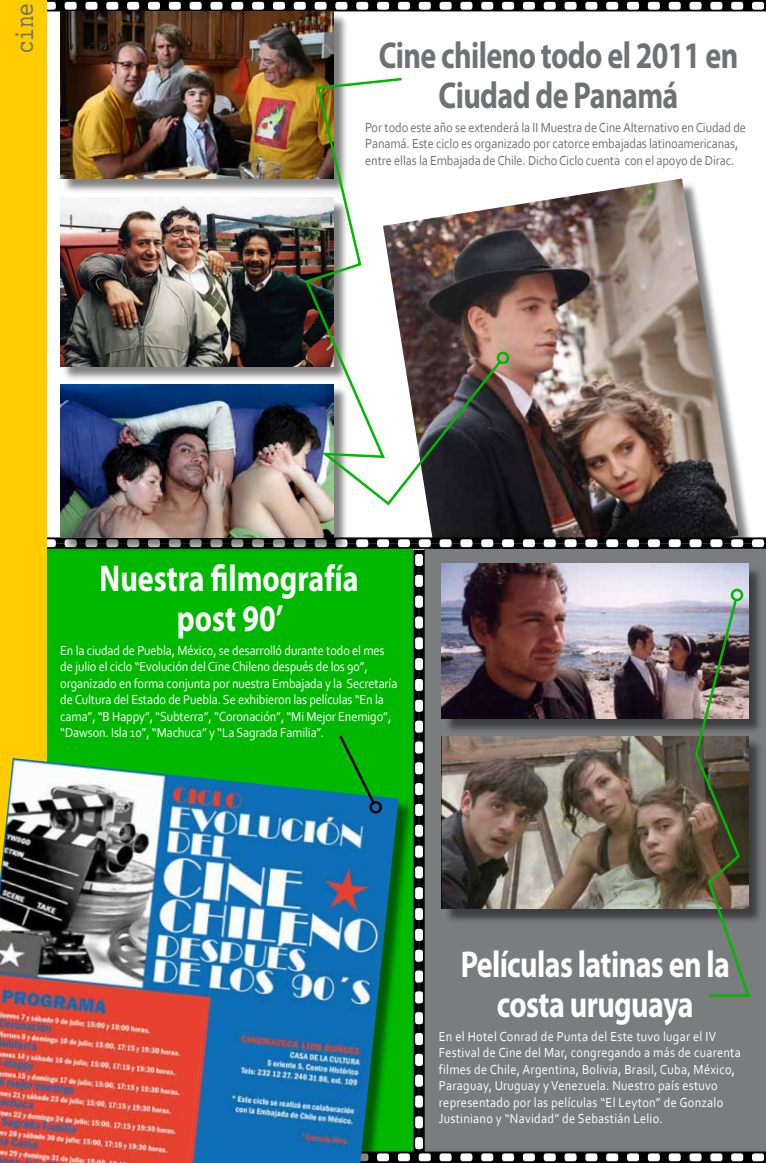
<style>
.page{position:relative;width:766px;height:1163px;background:#fff}
.page>*{position:absolute;margin:0;border:0;box-sizing:border-box;transform-origin:0 0}
.t1{font:700 37.5px/40px "Myriad Pro";letter-spacing:-.02em;color:#707172;text-align:center;scale:.8 1}
.t2{font:700 37.5px/40px "Myriad Pro";letter-spacing:-.02em;color:#fff;text-align:center;scale:.8 1}
.t3{font:700 37.5px/40px "Myriad Pro";color:#fff;text-align:center;scale:.8 1}
.t4{font:26.38px "Courier";color:#707172;scale:.8 1}
.t5{font:13.75px/16.5px "Corbel";letter-spacing:-.01em;color:#fff;scale:.9 1}
.t6{font:13.75px/16.5px "Corbel";letter-spacing:.02em;color:#fff;scale:.9 1}
.t7{font:13.75px/16.5px "Corbel";letter-spacing:-.01em;color:#707172;scale:.9 1}
</style>
<div class="page">
<svg style="left:46px;top:0;width:719px;height:11px;background:#070707"></svg>
<div style="left:252px;top:2px;width:12px;height:8px;background:#fff;border-radius:2px"></div>
<div style="left:273px;top:2px;width:12px;height:8px;background:#fff;border-radius:2px"></div>
<div style="left:314px;top:2px;width:12px;height:8px;background:#fff;border-radius:2px"></div>
<div style="left:377px;top:2px;width:12px;height:8px;background:#fff;border-radius:2px"></div>
<div style="left:294px;top:2px;width:12px;height:8px;background:#fff;border-radius:2px"></div>
<div style="left:335px;top:2px;width:12px;height:8px;background:#fff;border-radius:2px"></div>
<div style="left:398px;top:2px;width:12px;height:8px;background:#fff;border-radius:2px"></div>
<div style="left:356px;top:2px;width:12px;height:8px;background:#fff;border-radius:2px"></div>
<div style="left:418px;top:2px;width:12px;height:8px;background:#fff;border-radius:2px"></div>
<div style="left:439px;top:2px;width:12px;height:8px;background:#fff;border-radius:2px"></div>
<div style="left:460px;top:2px;width:12px;height:8px;background:#fff;border-radius:2px"></div>
<div style="left:481px;top:2px;width:12px;height:8px;background:#fff;border-radius:2px"></div>
<div style="left:502px;top:2px;width:12px;height:8px;background:#fff;border-radius:2px"></div>
<div style="left:522px;top:2px;width:12px;height:8px;background:#fff;border-radius:2px"></div>
<div style="left:543px;top:2px;width:12px;height:8px;background:#fff;border-radius:2px"></div>
<div style="left:564px;top:2px;width:12px;height:8px;background:#fff;border-radius:2px"></div>
<div style="left:585px;top:2px;width:12px;height:8px;background:#fff;border-radius:2px"></div>
<div style="left:606px;top:2px;width:12px;height:8px;background:#fff;border-radius:2px"></div>
<div style="left:627px;top:2px;width:12px;height:8px;background:#fff;border-radius:2px"></div>
<div style="left:647px;top:2px;width:12px;height:8px;background:#fff;border-radius:2px"></div>
<div style="left:668px;top:2px;width:12px;height:8px;background:#fff;border-radius:2px"></div>
<div style="left:689px;top:2px;width:12px;height:8px;background:#fff;border-radius:2px"></div>
<div style="left:710px;top:2px;width:12px;height:8px;background:#fff;border-radius:2px"></div>
<div style="left:731px;top:2px;width:12px;height:8px;background:#fff;border-radius:2px"></div>
<div style="left:751px;top:2px;width:12px;height:8px;background:#fff;border-radius:2px"></div>
<div style="left:44px;top:2px;width:12px;height:8px;background:#fff;border-radius:2px"></div>
<div style="left:65px;top:2px;width:12px;height:8px;background:#fff;border-radius:2px"></div>
<div style="left:85px;top:2px;width:12px;height:8px;background:#fff;border-radius:2px"></div>
<div style="left:106px;top:2px;width:12px;height:8px;background:#fff;border-radius:2px"></div>
<div style="left:127px;top:2px;width:12px;height:8px;background:#fff;border-radius:2px"></div>
<div style="left:148px;top:2px;width:12px;height:8px;background:#fff;border-radius:2px"></div>
<div style="left:169px;top:2px;width:12px;height:8px;background:#fff;border-radius:2px"></div>
<div style="left:189px;top:2px;width:12px;height:8px;background:#fff;border-radius:2px"></div>
<div style="left:210px;top:2px;width:12px;height:8px;background:#fff;border-radius:2px"></div>
<div style="left:231px;top:2px;width:12px;height:8px;background:#fff;border-radius:2px"></div>
<div style="left:385px;top:181px;width:368px;height:416px;background:#000;opacity:.5"></div>
<img style="left:385px;top:178px;width:353px;height:359px">
<div style="left:62px;top:200px;width:287px;height:182px;background:#000;opacity:.5"></div>
<img style="left:60px;top:198px;width:243px;height:168px">
<div style="left:62px;top:13px;width:287px;height:181px;background:#000;opacity:.5"></div>
<img style="left:60px;top:11px;width:273px;height:167px">
<img style="left:60px;top:384px;width:273px;height:153px">
<img style="left:303px;top:76px;width:200px;height:431px">
<div style="left:496px;top:351px;width:13px;height:13px;border:2px solid #00b800;border-radius:50%"></div>
<div style="left:0;top:0;width:46px;height:1152px;background:#fc0"></div>
<img style="left:0;top:537px;width:765px;height:625px">
<div style="left:369px;top:801px;width:13px;height:12px;border:2px solid #000;border-radius:50%"></div>
<h2 class="t4" style="left:4px;top:53px;width:63px;rotate:-90deg">cine</h2>
<h1 class="t1" style="left:378px;top:34px;width:451px">Cine chileno todo el 2011 en<br>Ciudad de Panamá</h1>
<p class="t7" style="left:365px;top:118px;width:424px">Por todo este año se extenderá la II Muestra de Cine Alternativo en Ciudad de<br>Panamá. Este ciclo es organizado por catorce embajadas latinoamericanas, entre ellas la Embajada de Chile. Dicho Ciclo cuenta con el apoyo de Dirac.</p>
<h1 class="t3" style="left:100px;top:557px;width:325px">Nuestra filmografía post 90’</h1>
<p class="t5" style="left:60px;top:641px;width:376px">En la ciudad de Puebla, México, se desarrolló durante todo el mes de julio el ciclo “Evolución del Cine Chileno después de los 90”, organizado en forma conjunta por nuestra Embajada y la Secretaría de Cultura del Estado de Puebla. Se exhibieron las películas “En la cama”, “B Happy”, “Subterra”, “Coronación”, “Mi Mejor Enemigo”, “Dawson. Isla 10”, “Machuca” y “La Sagrada Familia”.</p>
<h1 class="t2" style="left:460px;top:942px;width:338px">Películas latinas en la costa uruguaya</h1>
<p class="t6" style="left:439px;top:1027px;width:337px">En el Hotel Conrad de Punta del Este tuvo lugar el IV Festival de Cine del Mar, congregando a más de cuarenta filmes de Chile, Argentina, Bolivia, Brasil, Cuba, México, Paraguay, Uruguay y Venezuela. Nuestro país estuvo representado por las películas “El Leyton” de Gonzalo Justiniano y “Navidad” de Sebastián Lelio.</p>
</div>
